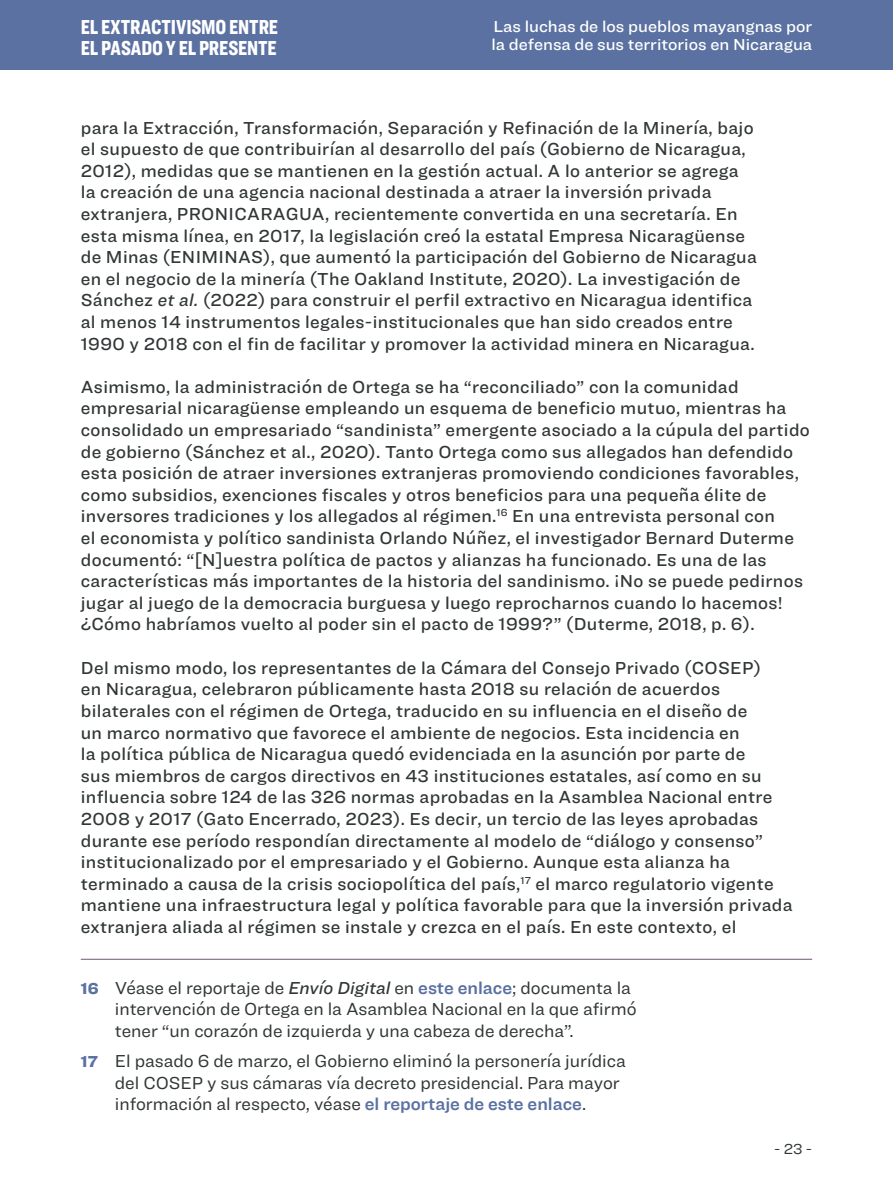
<style>
.page{position:relative;width:893px;height:1191px;background:#fff}
.page>*{position:absolute;margin:0;border:0;box-sizing:border-box;transform-origin:0 0}
.t1{font:900 21px/21px "Ringside Compressed";letter-spacing:-.005em;color:#fff}
.t2{font:500 18px/21.6px "Ringside";letter-spacing:.02em;color:#313637}
.notas_al_pie{font:18px/21.6px "Ringside";color:#313637}
.t3{font:500 16.5px/18px "Ringside";color:#fff}
.t4{font:15px "Ringside";color:#313637}
.s1{font-style:italic}
.s2{font-weight:900;font-size:16.5px;color:#5a71a1}
.s3{font-weight:500;font-style:italic}
.s4{font-weight:600;color:#5a71a1}
</style>
<div class="page">
<div style="left:0;top:0;width:893px;height:69px;background:#5a71a1"></div>
<hr style="left:81px;top:959px;width:731px;height:1px;background:#76537a">
<p class="t1" style="left:81px;top:16px;width:199px">EL EXTRACTIVISMO ENTRE<br>EL PASADO Y EL PRESENTE</p>
<p class="t3" style="left:491px;top:17px;width:322px">Las luchas de los pueblos mayangnas por la defensa de sus territorios en Nicaragua</p>
<p class="t2" style="left:81px;top:116px;width:678px">para la Extracción, Transformación, Separación y Refinación de la Minería, bajo el supuesto de que contribuirían al desarrollo del país (Gobierno de Nicaragua, 2012), medidas que se mantienen en la gestión actual. A lo anterior se agrega la creación de una agencia nacional destinada a atraer la inversión privada extranjera, PRONICARAGUA, recientemente convertida en una secretaría. En esta misma línea, en 2017, la legislación creó la estatal Empresa Nicaragüense de Minas (ENIMINAS), que aumentó la participación del Gobierno de Nicaragua en el negocio de la minería (The Oakland Institute, 2020). La investigación de Sánchez <span class="s1">et al.</span> (2022) para construir el perfil extractivo en Nicaragua identifica al menos 14 instrumentos legales-institucionales que han sido creados entre 1990 y 2018 con el fin de facilitar y promover la actividad minera en Nicaragua.</p>
<p class="t2" style="left:81px;top:375px;width:731px">Asimismo, la administración de Ortega se ha “reconciliado” con la comunidad empresarial nicaragüense empleando un esquema de beneficio mutuo, mientras ha consolidado un empresariado “sandinista” emergente asociado a la cúpula del partido de gobierno (Sánchez et al., 2020). Tanto Ortega como sus allegados han defendido esta posición de atraer inversiones extranjeras promoviendo condiciones favorables, como subsidios, exenciones fiscales y otros beneficios para una pequeña élite de inversores tradiciones y los allegados al régimen.<sup>16</sup> En una entrevista personal con<br>el economista y político sandinista Orlando Núñez, el investigador Bernard Duterme documentó: “[N]uestra política de pactos y alianzas ha funcionado. Es una de las características más importantes de la historia del sandinismo. ¡No se puede pedirnos jugar al juego de la democracia burguesa y luego reprocharnos cuando lo hacemos! ¿Cómo habríamos vuelto al poder sin el pacto de 1999?” (Duterme, 2018, p. 6).</p>
<p class="t2" style="left:81px;top:656px;width:713px">Del mismo modo, los representantes de la Cámara del Consejo Privado (COSEP)<br>en Nicaragua, celebraron públicamente hasta 2018 su relación de acuerdos bilaterales con el régimen de Ortega, traducido en su influencia en el diseño de<br>un marco normativo que favorece el ambiente de negocios. Esta incidencia en<br>la política pública de Nicaragua quedó evidenciada en la asunción por parte de<br>sus miembros de cargos directivos en 43 instituciones estatales, así como en su influencia sobre 124 de las 326 normas aprobadas en la Asamblea Nacional entre 2008 y 2017 (Gato Encerrado, 2023). Es decir, un tercio de las leyes aprobadas durante ese período respondían directamente al modelo de “diálogo y consenso” institucionalizado por el empresariado y el Gobierno. Aunque esta alianza ha terminado a causa de la crisis sociopolítica del país,<sup>17</sup> el marco regulatorio vigente mantiene una infraestructura legal y política favorable para que la inversión privada extranjera aliada al régimen se instale y crezca en el país. En este contexto, el</p>
<p class="notas_al_pie" style="left:115px;top:976px;width:523px;text-indent:-34px"><span class="s2">16</span> Véase el reportaje de <span class="s3">Envío Digital</span> en <span class="s4">este enlace</span>; documenta la intervención de Ortega en la Asamblea Nacional en la que afirmó tener “un corazón de izquierda y una cabeza de derecha”.</p>
<p class="notas_al_pie" style="left:115px;top:1049px;width:512px;text-indent:-34px"><span class="s2">17</span> El pasado 6 de marzo, el Gobierno eliminó la personería jurídica del COSEP y sus cámaras vía decreto presidencial. Para mayor información al respecto, véase <span class="s4">el reportaje de este enlace</span>.</p>
<p class="t4" style="left:774px;top:1138px;width:40px">- 23 -</p>
</div>
